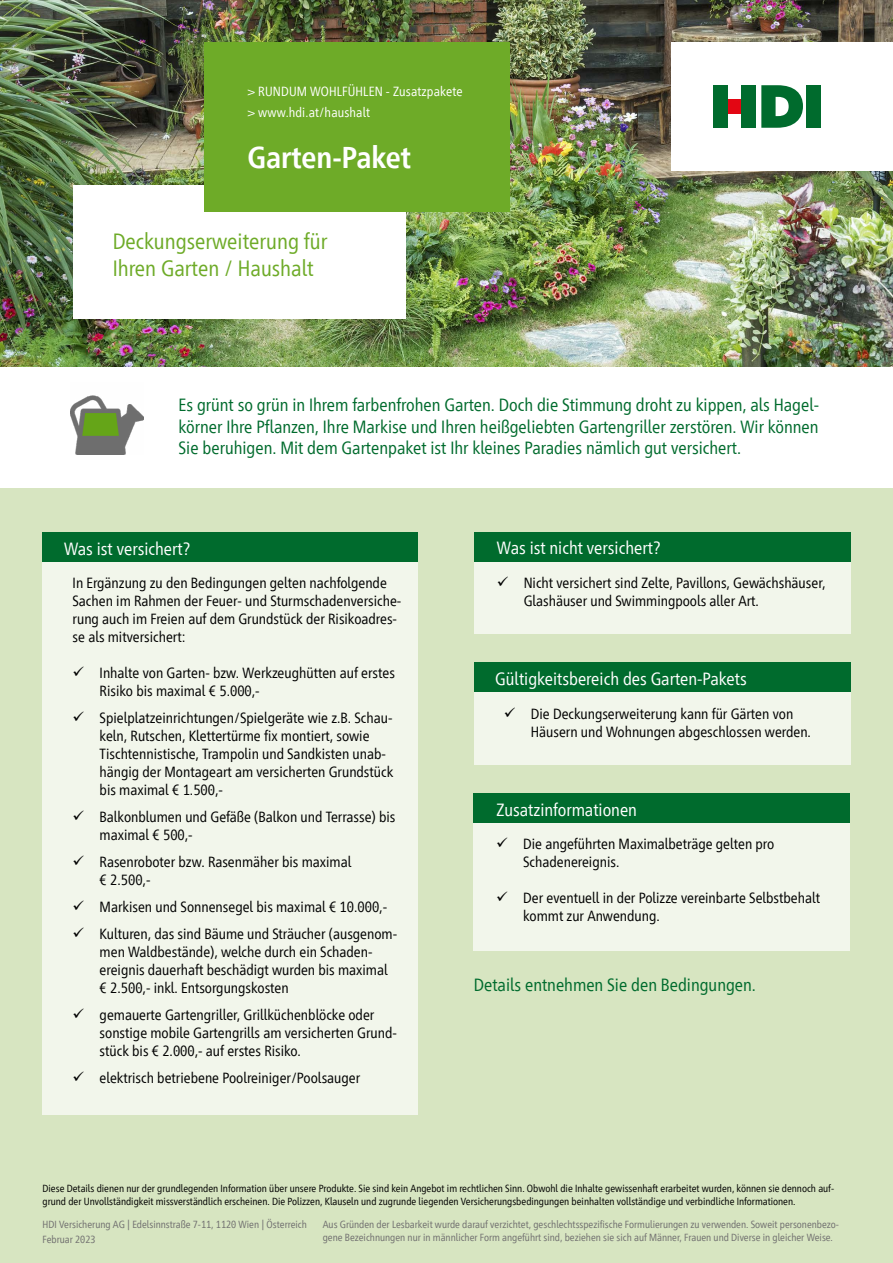
<style>
.page{position:relative;width:893px;height:1263px;background:#fff}
.page>*{position:absolute;margin:0;border:0;box-sizing:border-box;transform-origin:0 0}
.t1{font:700 30px "HDI Pro Cnd";color:#fff}
.t2{font:22.5px/27px "HDI Pro Cnd";color:#6eab28}
.t3{font:18px/21.6px "HDI Pro Cnd";color:#006b2d;text-align:justify}
.t4{font:18px "HDI Pro Cnd";color:#fff}
.t5{font:15px/18px "HDI Pro Cnd";color:#000}
.t6{font:13.5px/21px "HDI Pro Cnd";letter-spacing:.01em;color:#fff}
.t7{font:10.5px/13.5px "HDI Pro Cnd";color:#000}
.t8{font:10.5px/12.6px "HDI Pro Cnd";color:#706f6f}
</style>
<div class="page">
<div style="left:0;top:488px;width:893px;height:775px;background:#d7e5c1"></div>
<div style="left:474px;top:821px;width:376px;height:130px;background:#f2f6eb"></div>
<div style="left:474px;top:793px;width:376px;height:30px;background:#006b2d"></div>
<div style="left:474px;top:691px;width:376px;height:74px;background:#f2f6eb"></div>
<div style="left:474px;top:662px;width:376px;height:30px;background:#006b2d"></div>
<img style="left:0;top:0;width:893px;height:366px">
<div style="left:671px;top:42px;width:222px;height:128px;background:#fff"></div>
<svg style="left:761px;top:85px;width:42px;height:43px"></svg>
<div style="left:806px;top:85px;width:15px;height:43px;background:#006b2d"></div>
<div style="left:727px;top:99px;width:14px;height:15px;background:#e30613"></div>
<div style="left:741px;top:85px;width:15px;height:43px;background:#006b2d"></div>
<div style="left:713px;top:85px;width:14px;height:43px;background:#006b2d"></div>
<div style="left:73px;top:186px;width:332px;height:133px;background:#fff"></div>
<div style="left:204px;top:42px;width:306px;height:169px;background:#6eab28"></div>
<div style="left:474px;top:559px;width:376px;height:75px;background:#f2f6eb"></div>
<div style="left:474px;top:531px;width:376px;height:30px;background:#006b2d"></div>
<div style="left:43px;top:560px;width:375px;height:554px;background:#f2f6eb"></div>
<div style="left:43px;top:531px;width:375px;height:30px;background:#006b2d"></div>
<img style="left:70px;top:395px;width:73px;height:60px">
<p class="t6" style="left:247px;top:80px;width:217px">&gt; RUNDUM WOHLFÜHLEN - Zusatzpakete &gt; www.hdi.at/haushalt</p>
<h1 class="t1" style="left:247px;top:135px;width:165px">Garten-Paket</h1>
<h2 class="t2" style="left:113px;top:226px;width:216px">Deckungserweiterung für<br>Ihren Garten / Haushalt</h2>
<p class="t3" style="left:179px;top:393px;width:642px">Es grünt so grün in Ihrem farbenfrohen Garten. Doch die Stimmung droht zu kippen, als Hagel&shy;körner Ihre Pflanzen, Ihre Markise und Ihren heißgeliebten Gartengriller zerstören. Wir können Sie beruhigen. Mit dem Gartenpaket ist Ihr kleines Paradies nämlich gut versichert.</p>
<p class="t4" style="left:64px;top:535px;width:128px">Was ist versichert?</p>
<p class="t5" style="left:73px;top:573px;width:330px">In Ergänzung zu den Bedingungen gelten nachfolgende Sachen im Rahmen der Feuer- und Sturmschadenversiche&shy;rung auch im Freien auf dem Grundstück der Risikoadres&shy;se als mitversichert:</p>
<p class="t5" style="left:100px;top:663px;width:297px">Inhalte von Garten- bzw. Werkzeughütten auf erstes<br>Risiko bis maximal € 5.000,-</p>
<p class="t5" style="left:100px;top:708px;width:295px">Spielplatzeinrichtungen/Spielgeräte wie z.B. Schau&shy;keln, Rutschen, Klettertürme fix montiert, sowie Tischtennistische, Trampolin und Sandkisten unab&shy;hängig der Montageart am versicherten Grundstück bis maximal € 1.500,-</p>
<p class="t5" style="left:100px;top:807px;width:297px">Balkonblumen und Gefäße (Balkon und Terrasse) bis maximal € 500,-</p>
<p class="t5" style="left:100px;top:852px;width:253px">Rasenroboter bzw. Rasenmäher bis maximal € 2.500,-</p>
<p class="t5" style="left:100px;top:892px;width:299px;line-height:27px">Markisen und Sonnensegel bis maximal € 10.000,-<br>Kulturen, das sind Bäume und Sträucher (ausgenom-</p>
<p class="t5" style="left:100px;top:942px;width:290px">men Waldbestände), welche durch ein Schaden&shy;ereignis dauerhaft beschädigt wurden bis maximal € 2.500,- inkl. Entsorgungskosten</p>
<p class="t5" style="left:100px;top:1005px;width:299px">gemauerte Gartengriller, Grillküchenblöcke oder sonstige mobile Gartengrills am versicherten Grund&shy;stück bis € 2.000,- auf erstes Risiko.</p>
<p class="t5" style="left:100px;top:1068px;width:262px">elektrisch betriebene Poolreiniger/Poolsauger</p>
<p class="t4" style="left:497px;top:535px;width:165px">Was ist nicht versichert?</p>
<p class="t5" style="left:524px;top:572px;width:303px">Nicht versichert sind Zelte, Pavillons, Gewächshäuser,<br>Glashäuser und Swimmingpools aller Art.</p>
<p class="t4" style="left:495px;top:666px;width:253px">Gültigkeitsbereich des Garten-Pakets</p>
<p class="t5" style="left:531px;top:703px;width:282px">Die Deckungserweiterung kann für Gärten von<br>Häusern und Wohnungen abgeschlossen werden.</p>
<p class="t4" style="left:497px;top:796px;width:142px">Zusatzinformationen</p>
<p class="t5" style="left:523px;top:834px;width:253px">Die angeführten Maximalbeträge gelten pro<br>Schadenereignis.</p>
<p class="t5" style="left:523px;top:888px;width:298px">Der eventuell in der Polizze vereinbarte Selbstbehalt kommt zur Anwendung.</p>
<p class="t3" style="left:474px;top:973px;width:284px">Details entnehmen Sie den Bedingungen.</p>
<p class="t7" style="left:43px;top:1180px;width:793px">Diese Details dienen nur der grundlegenden Information über unsere Produkte. Sie sind kein Angebot im rechtlichen Sinn. Obwohl die Inhalte gewissenhaft erarbeitet wurden, können sie dennoch auf&shy;grund der Unvollständigkeit missverständlich erscheinen. Die Polizzen, Klauseln und zugrunde liegenden Versicherungsbedingungen beinhalten vollständige und verbindliche Informationen.</p>
<p class="t8" style="left:323px;top:1217px;width:518px">Aus Gründen der Lesbarkeit wurde darauf verzichtet, geschlechtsspezifische Formulierungen zu verwenden. Soweit personenbezo&shy;gene Bezeichnungen nur in männlicher Form angeführt sind, beziehen sie sich auf Männer, Frauen und Diverse in gleicher Weise.</p>
<p class="t8" style="left:43px;top:1217px;width:266px;line-height:14.1px">HDI Versicherung AG | Edelsinnstraße 7-11, 1120 Wien | Österreich<br>Februar 2023</p>
</div>
